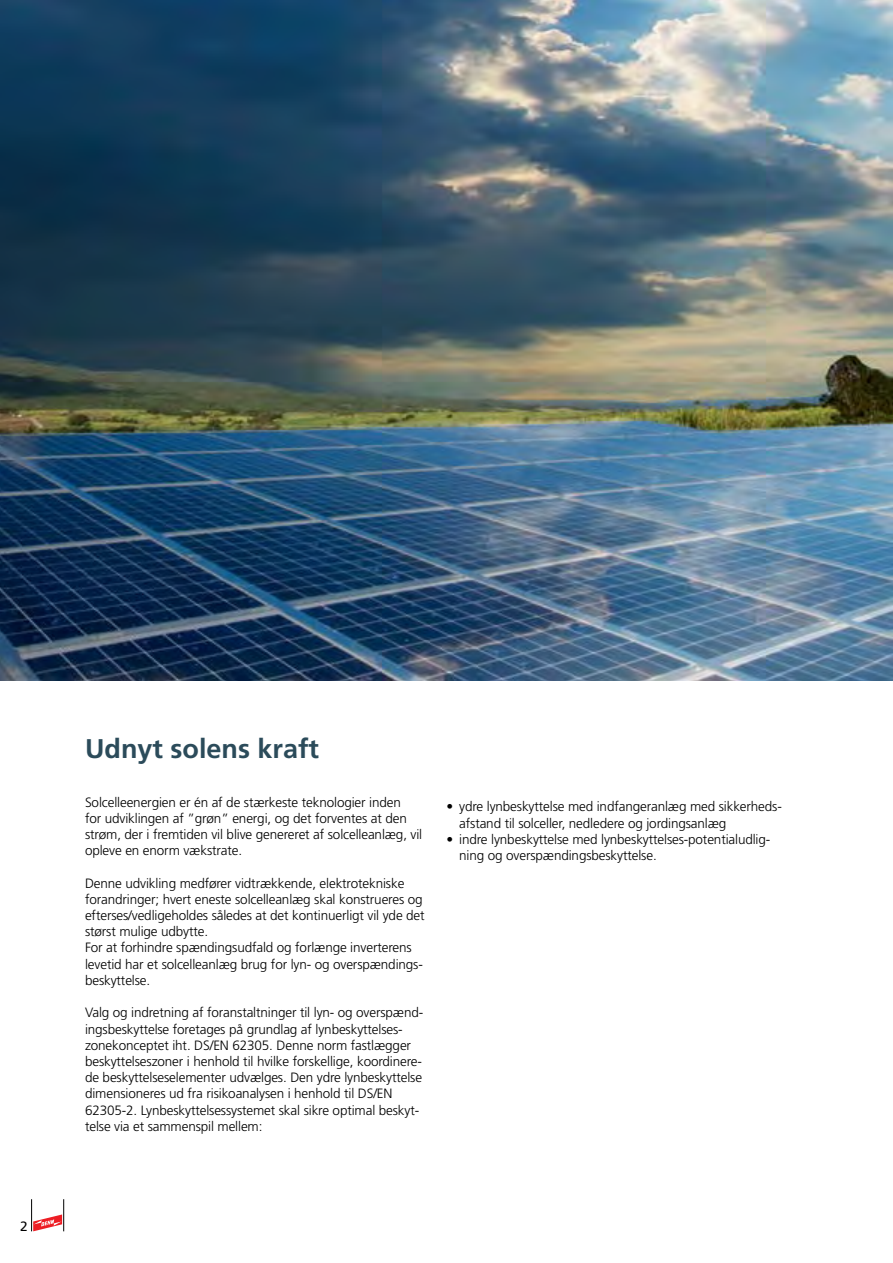
<style>
.page{position:relative;width:893px;height:1263px;background:#fff}
.page>*{position:absolute;margin:0;border:0;box-sizing:border-box;transform-origin:0 0}
.t1{font:700 27px "Frutiger";color:#2b4b5a}
.t2{font:300 13.5px/16.2px "Frutiger";letter-spacing:-.01em;color:#000}
.t3{font:13.5px "Frutiger";color:#000}
</style>
<div class="page">
<svg style="left:33px;top:1214px;width:29px;height:17px"></svg>
<hr style="left:31px;top:1199px;width:1px;height:32px;background:#000">
<hr style="left:63px;top:1199px;width:1px;height:32px;background:#000">
<img style="left:0;top:0;width:893px;height:680px">
<p class="t3" style="left:20px;top:1218px;width:9px">2</p>
<h1 class="t1" style="left:85px;top:733px;width:236px">Udnyt solens kraft</h1>
<p class="t2" style="left:85px;top:794px;width:339px">Solcelleenergien er én af de stærkeste teknologier inden<br>for udviklingen af ”grøn” energi, og det forventes at den strøm, der i fremtiden vil blive genereret af solcelleanlæg, vil opleve en enorm vækstrate.</p>
<p class="t2" style="left:85px;top:875px;width:341px">Denne udvikling medfører vidtrækkende, elektrotekniske forandringer; hvert eneste solcelleanlæg skal konstrueres og efterses/vedligeholdes således at det kontinuerligt vil yde det størst mulige udbytte.<br>For at forhindre spændingsudfald og forlænge inverterens levetid har et solcelleanlæg brug for lyn- og overspændings&shy;beskyttelse.</p>
<p class="t2" style="left:85px;top:1005px;width:339px">Valg og indretning af foranstaltninger til lyn- og overspænd&shy;ingsbeskyttelse foretages på grundlag af lynbeskyttelses&shy;zonekonceptet iht. DS/EN 62305. Denne norm fastlægger beskyttelseszoner i henhold til hvilke forskellige, koordinere&shy;de beskyttelseselementer udvælges. Den ydre lynbeskyttelse dimensioneres ud fra risikoanalysen i henhold til DS/EN 62305-2. Lynbeskyttelsessystemet skal sikre optimal beskyt&shy;telse via et sammenspil mellem:</p>
<p class="t2" style="left:459px;top:799px;width:324px;text-indent:-13px">• ydre lynbeskyttelse med indfangeranlæg med sikkerheds&shy;afstand til solceller, nedledere og jordingsanlæg</p>
<p class="t2" style="left:459px;top:831px;width:313px;text-indent:-13px">• indre lynbeskyttelse med lynbeskyttelses-potentialudlig&shy;ning og overspændingsbeskyttelse.</p>
</div>
